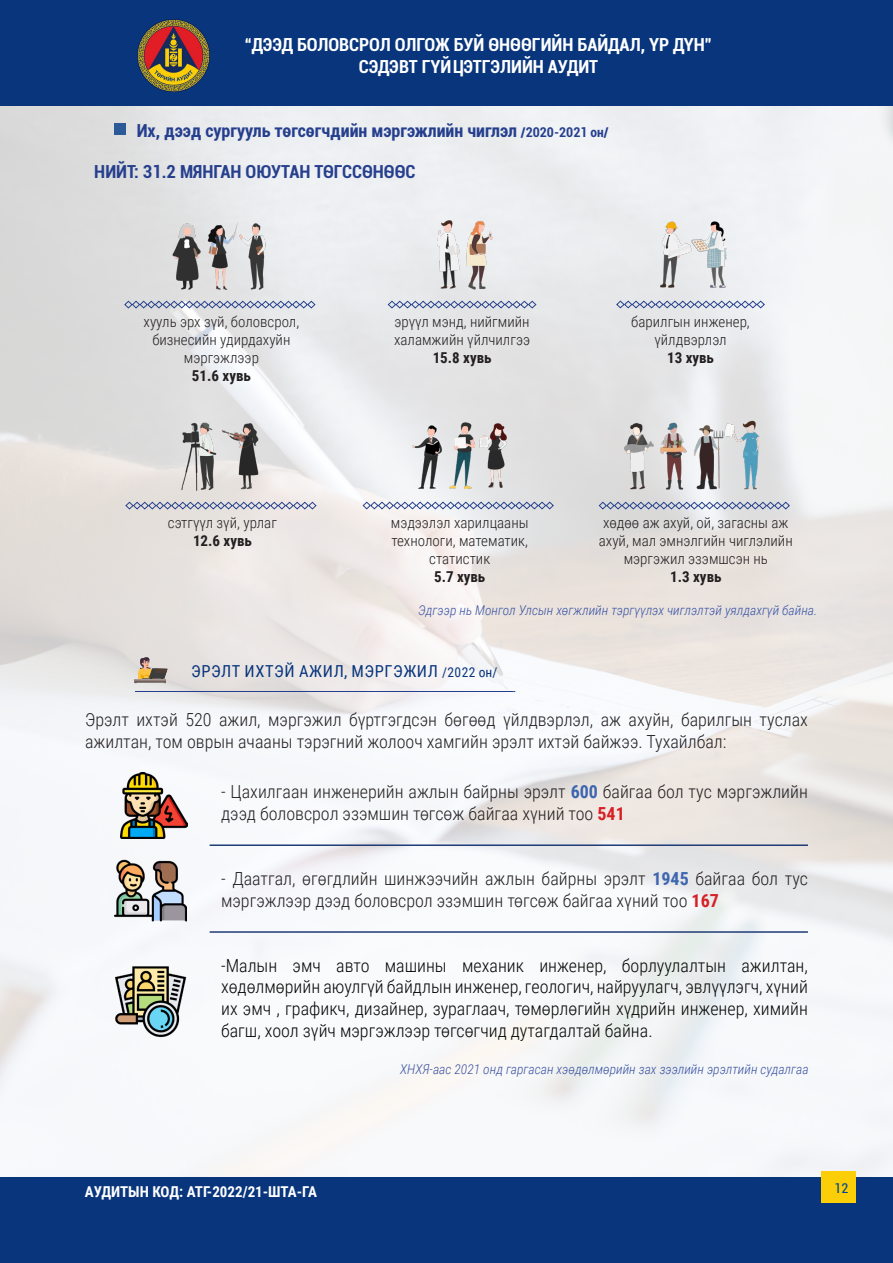
<style>
.page{position:relative;width:893px;height:1263px;background:#fff}
.page>*{position:absolute;margin:0;border:0;box-sizing:border-box;transform-origin:0 0}
.t1{font:300 18px/21.6px "Roboto Condensed";color:#231f20}
.t2{font:300 18px/21.6px "Roboto Condensed";color:#040503;text-align:justify}
.t3{font:700 condensed 18px/21.6px "Roboto";color:#fff;text-align:center}
.t4{font:700 condensed 18px "Roboto";color:#253f8e}
.t5{font:700 condensed 18px "Roboto";color:#27408e}
.t6{font:16.5px "Roboto Condensed";letter-spacing:.035em;color:#08357c}
.t7{font:300 15px/18px "Roboto Condensed";color:#231f20;text-align:center}
.t8{font:700 15px "Roboto Condensed";color:#231f20}
.t9{font:700 15px "Roboto Condensed";color:#fff}
.t10{font:italic 300 13.5px "Roboto Condensed";color:#3c53a3}
.t11{font:italic 300 13.5px "Roboto Condensed";color:#3b54a4}
.t12{font:condensed 13.5px "Roboto";color:#024691}
.s1{font-size:13.5px}
.s2{font-weight:700;color:#3d65b0}
.s3{font-weight:700;color:#d91f26}
.s4{font-weight:700;color:#d62028}
</style>
<div class="page">
<img style="left:0;top:106px;width:893px;height:1072px">
<div style="left:0;top:0;width:893px;height:106px;background:#08357c"></div>
<div style="left:0;top:1178px;width:893px;height:85px;background:#08357c"></div>
<img style="left:138px;top:19px;width:72px;height:72px">
<div style="left:822px;top:1171px;width:34px;height:32px;background:#fbce07"></div>
<img style="left:172px;top:414px;width:102px;height:83px">
<svg style="left:125px;top:501px;width:192px;height:9px;background:#b2b5c8"></svg>
<img style="left:403px;top:414px;width:117px;height:83px">
<svg style="left:362px;top:501px;width:192px;height:9px"></svg>
<img style="left:625px;top:408px;width:135px;height:93px">
<svg style="left:598px;top:501px;width:192px;height:9px;background:#acb4c9"></svg>
<svg style="left:135px;top:657px;width:32px;height:26px"></svg>
<svg style="left:135px;top:691px;width:380px;height:1px"></svg>
<hr style="left:210px;top:844px;width:598px;height:2px;background:#1f3c76">
<hr style="left:210px;top:931px;width:598px;height:2px;background:#1f3c76">
<img style="left:115px;top:854px;width:72px;height:72px">
<img style="left:115px;top:965px;width:72px;height:73px">
<img style="left:121px;top:772px;width:66px;height:66px">
<div style="left:115px;top:123px;width:11px;height:12px;background:#2c5997"></div>
<img style="left:165px;top:213px;width:117px;height:83px">
<svg style="left:124px;top:300px;width:192px;height:9px;background:#aeb6cc"></svg>
<img style="left:424px;top:213px;width:76px;height:83px">
<svg style="left:387px;top:300px;width:150px;height:9px"></svg>
<img style="left:649px;top:213px;width:86px;height:83px">
<svg style="left:616px;top:300px;width:149px;height:9px"></svg>
<p class="t3" style="left:245px;top:33px;width:469px">“ДЭЭД БОЛОВСРОЛ ОЛГОЖ БУЙ ӨНӨӨГИЙН БАЙДАЛ, ҮР ДҮН”<br>СЭДЭВТ ГҮЙЦЭТГЭЛИЙН АУДИТ</p>
<p class="t4" style="left:137px;top:118px;width:473px">Их, дээд сургууль төгсөгчдийн мэргэжлийн чиглэл <span class="s1">/2020-2021 он/</span></p>
<p class="t5" style="left:94px;top:159px;width:323px">НИЙТ: 31.2 МЯНГАН ОЮУТАН ТӨГССӨНӨӨС</p>
<p class="t7" style="left:144px;top:312px;width:157px">хууль эрх зүй, боловсрол, бизнесийн удирдахуйн мэргэжлээр</p>
<p class="t8" style="left:192px;top:365px;width:60px">51.6 хувь</p>
<p class="t7" style="left:394px;top:312px;width:137px;text-align:left">эрүүл мэнд, нийгмийн халамжийн үйлчилгээ</p>
<p class="t8" style="left:433px;top:347px;width:60px">15.8 хувь</p>
<p class="t7" style="left:631px;top:312px;width:120px">барилгын инженер, үйлдвэрлэл</p>
<p class="t8" style="left:667px;top:347px;width:48px">13 хувь</p>
<p class="t7" style="left:168px;top:513px;width:110px">сэтгүүл зүй, урлаг</p>
<p class="t8" style="left:193px;top:530px;width:60px">12.6 хувь</p>
<p class="t7" style="left:599px;top:513px;width:195px">хөдөө аж ахуй, ой, загасны аж ахуй, мал эмнэлгийн чиглэлийн мэргэжил эзэмшсэн нь</p>
<p class="t8" style="left:670px;top:566px;width:53px">1.3 хувь</p>
<p class="t11" style="left:418px;top:600px;width:400px">Эдгээр нь Монгол Улсын хөгжлийн тэргүүлэх чиглэлтэй уялдахгүй байна.</p>
<p class="t7" style="left:391px;top:513px;width:139px">мэдээлэл харилцааны технологи, математик, статистик</p>
<p class="t8" style="left:434px;top:566px;width:53px">5.7 хувь</p>
<p class="t6" style="left:191px;top:660px;width:308px">ЭРЭЛТ ИХТЭЙ АЖИЛ, МЭРГЭЖИЛ <span class="s1">/2022 он/</span></p>
<p class="t1" style="left:85px;top:709px;width:724px">Эрэлт ихтэй 520 ажил, мэргэжил бүртгэгдсэн бөгөөд үйлдвэрлэл, аж ахуйн, барилгын туслах ажилтан, том оврын ачааны тэрэгний жолооч хамгийн эрэлт ихтэй байжээ. Тухайлбал:</p>
<p class="t1" style="left:221px;top:780px;width:588px">- Цахилгаан инженерийн ажлын байрны эрэлт <span class="s2">600</span> байгаа бол тус мэргэжлийн дээд боловсрол эзэмшин төгсөж байгаа хүний тоо <span class="s3">541</span></p>
<p class="t1" style="left:221px;top:867px;width:588px">- Даатгал, өгөгдлийн шинжээчийн ажлын байрны эрэлт <span class="s2">1945</span> байгаа бол тус мэргэжлээр дээд боловсрол эзэмшин төгсөж байгаа хүний тоо <span class="s4">167</span></p>
<p class="t2" style="left:221px;top:954px;width:588px">-Малын эмч авто машины механик инженер, борлуулалтын ажилтан, хөдөлмөрийн аюулгүй байдлын инженер, геологич, найруулагч, эвлүүлэгч, хүний их эмч , графикч, дизайнер, зураглаач, төмөрлөгийн хүдрийн инженер, химийн багш, хоол зүйч мэргэжлээр төгсөгчид дутагдалтай байна.</p>
<p class="t10" style="left:400px;top:1060px;width:410px">ХНХЯ-аас 2021 онд гаргасан хэөдөлмөрийн зах зээлийн эрэлтийн судалгаа</p>
<p class="t9" style="left:85px;top:1181px;width:234px">АУДИТЫН КОД: АТГ-2022/21-ШТА-ГА</p>
<p class="t12" style="left:834px;top:1179px;width:15px">12</p>
</div>
